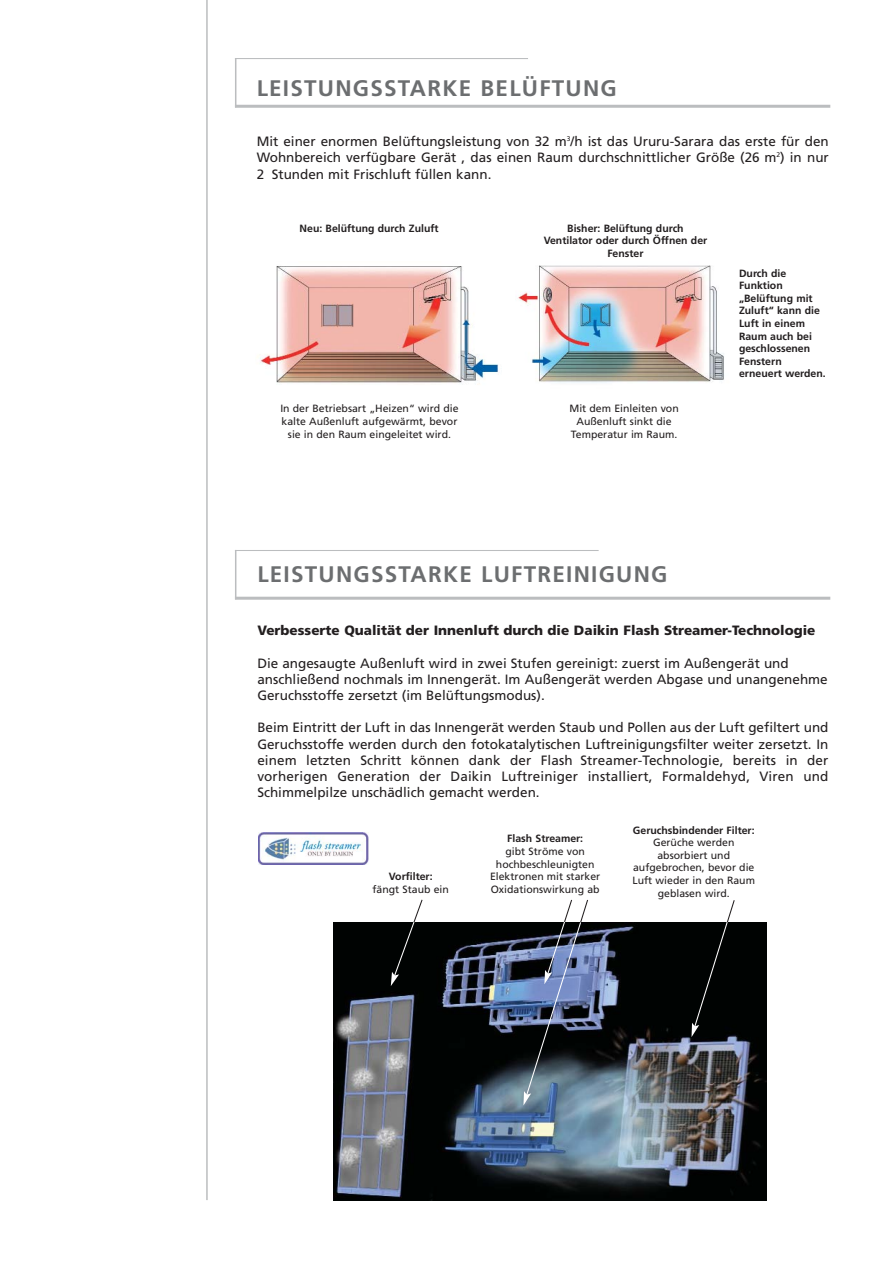
<style>
.page{position:relative;width:893px;height:1263px;background:#fff}
.page>*{position:absolute;margin:0;border:0;box-sizing:border-box;transform-origin:0 0}
.t1{font:700 22.5px "Frutiger";letter-spacing:.055em;color:#6c6e70}
.t2{font:13.5px/16.2px "Frutiger";color:#231f20;text-align:justify}
.t3{font:900 13.5px "Frutiger";color:#231f20}
.t4{font:10.5px/12.6px "Frutiger";color:#231f20;text-align:center}
.t5{font:700 10.5px/12.6px "Frutiger";color:#231f20;text-align:center}
</style>
<div class="page">
<hr style="left:206px;top:0;width:2px;height:1200px;background:#bbbdbf">
<img style="left:334px;top:922px;width:433px;height:278px">
<svg style="left:391px;top:899px;width:32px;height:87px"></svg>
<img style="left:523px;top:899px;width:66px;height:207px">
<svg style="left:666px;top:900px;width:69px;height:214px;background:#3c3e3f"></svg>
<img style="left:518px;top:265px;width:206px;height:118px">
<img style="left:257px;top:266px;width:242px;height:119px">
<img style="left:258px;top:833px;width:111px;height:32px">
<hr style="left:235px;top:105px;width:595px;height:3px;background:#bbbdbf">
<hr style="left:235px;top:58px;width:293px;height:1px;background:#bbbdbf">
<hr style="left:235px;top:58px;width:1px;height:49px;background:#bbbdbf">
<hr style="left:235px;top:597px;width:595px;height:3px;background:#bbbdbf">
<hr style="left:235px;top:550px;width:364px;height:1px;background:#bbbdbf">
<hr style="left:235px;top:550px;width:1px;height:49px;background:#bbbdbf">
<h1 class="t1" style="left:257px;top:79px;width:362px">LEISTUNGSSTARKE BELÜFTUNG</h1>
<p class="t2" style="left:257px;top:134px;width:574px">Mit einer enormen Belüftungsleistung von 32 m<sup>3</sup>/h ist das Ururu-Sarara das erste für den Wohnbereich verfügbare Gerät , das einen Raum durchschnittlicher Größe (26 m<sup>2</sup>) in nur 2 Stunden mit Frischluft füllen kann.</p>
<p class="t5" style="left:300px;top:223px;width:140px">Neu: Belüftung durch Zuluft</p>
<p class="t5" style="left:544px;top:223px;width:165px">Bisher: Belüftung durch<br>Ventilator oder durch Öffnen der<br>Fenster</p>
<p class="t4" style="left:280px;top:403px;width:180px">In der Betriebsart „Heizen“ wird die kalte Außenluft aufgewärmt, bevor sie in den Raum eingeleitet wird.</p>
<p class="t4" style="left:569px;top:403px;width:111px">Mit dem Einleiten von<br>Außenluft sinkt die<br>Temperatur im Raum.</p>
<p class="t5" style="left:739px;top:267px;width:88px;text-align:left">Durch die<br>Funktion „Belüftung mit<br>Zuluft“ kann die<br>Luft in einem<br>Raum auch bei geschlossenen<br>Fenstern erneuert werden.</p>
<h1 class="t1" style="left:257px;top:565px;width:412px">LEISTUNGSSTARKE LUFTREINIGUNG</h1>
<p class="t3" style="left:257px;top:625px;width:560px">Verbesserte Qualität der Innenluft durch die Daikin Flash Streamer-Technologie</p>
<p class="t2" style="left:257px;top:656px;width:572px;text-align:left">Die angesaugte Außenluft wird in zwei Stufen gereinigt: zuerst im Außengerät und anschließend nochmals im Innengerät. Im Außengerät werden Abgase und unangenehme<br>Geruchsstoffe zersetzt (im Belüftungsmodus).</p>
<p class="t2" style="left:257px;top:721px;width:573px">Beim Eintritt der Luft in das Innengerät werden Staub und Pollen aus der Luft gefiltert und Geruchsstoffe werden durch den fotokatalytischen Luftreinigungsfilter weiter zersetzt. In einem letzten Schritt können dank der Flash Streamer-Technologie, bereits in der vorherigen Generation der Daikin Luftreiniger installiert, Formaldehyd, Viren und Schimmelpilze unschädlich gemacht werden.</p>
<p class="t5" style="left:389px;top:871px;width:45px">Vorfilter:</p>
<p class="t4" style="left:372px;top:884px;width:78px">fängt Staub ein</p>
<p class="t5" style="left:507px;top:833px;width:77px">Flash Streamer:</p>
<p class="t4" style="left:490px;top:846px;width:112px">gibt Ströme von hochbeschleunigten<br>Elektronen mit starker<br>Oxidationswirkung ab</p>
<p class="t5" style="left:633px;top:824px;width:123px">Geruchsbindender Filter:</p>
<p class="t4" style="left:632px;top:837px;width:124px">Gerüche werden absorbiert und aufgebrochen, bevor die<br>Luft wieder in den Raum geblasen wird.</p>
</div>
